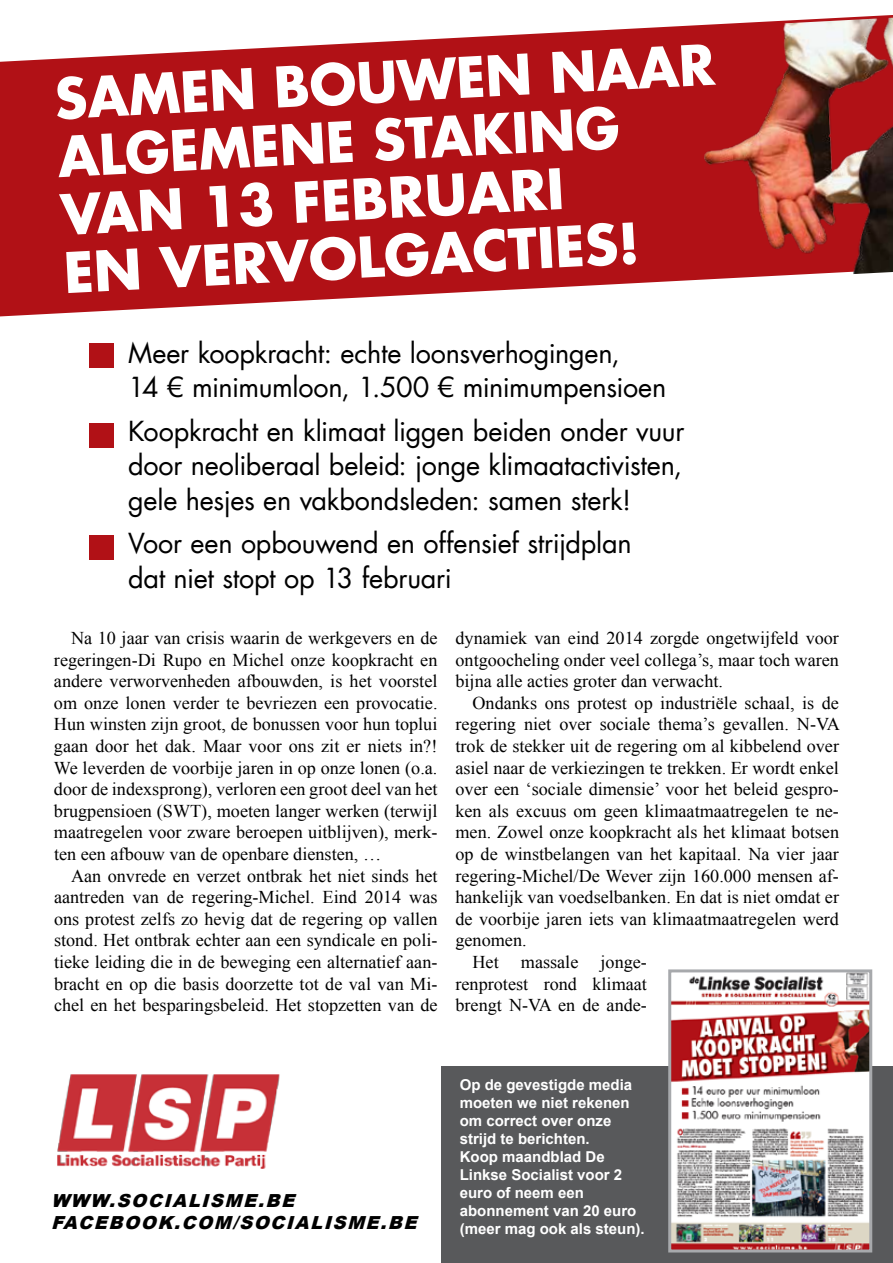
<style>
.page{position:relative;width:893px;height:1263px;background:#fff}
.page>*{position:absolute;margin:0;border:0;box-sizing:border-box;transform-origin:0 0}
.t1{font:700 54.45px/58.1px "Futura LT";color:#fff}
.t2{font:27px/34.5px "Futura LT";letter-spacing:-.01em;color:#000}
.t3{font:18px/21.6px "Times New Roman";color:#000;text-align:justify}
.t4{font:italic 900 18px/21.6px "Arial";color:#000}
.t5{font:700 15px/18px "Arial";color:#fff}
</style>
<div class="page">
<div style="left:442px;top:1066px;width:451px;height:197px;background:#58595b"></div>
<img style="left:57px;top:1074px;width:223px;height:95px">
<svg style="left:0;top:15px;width:893px;height:301px;fill:#b11116"></svg>
<div style="left:90px;top:344px;width:24px;height:24px;background:#b11116"></div>
<div style="left:90px;top:423px;width:24px;height:25px;background:#b11116"></div>
<div style="left:89px;top:536px;width:24px;height:24px;background:#b11116"></div>
<img style="left:664px;top:18px;width:229px;height:265px">
<img style="left:672px;top:973px;width:196px;height:275px">
<div style="left:668px;top:969px;width:204px;height:283px;border:3px solid #a7a9ac"></div>
<h1 class="t1" style="left:53px;top:69px;width:662px;rotate:-3deg">Samen bouwen naar algemene staking van 13 februari<br>en vervolgacties!</h1>
<h2 class="t2" style="left:128px;top:336px;width:540px">Meer koopkracht: echte loonsverhogingen,<br>14 € minimumloon, 1.500 € minimumpensioen</h2>
<h2 class="t2" style="left:128px;top:414px;width:558px;text-align:justify">Koopkracht en klimaat liggen beiden onder vuur door neoliberaal beleid: jonge klimaatactivisten, gele hesjes en vakbondsleden: samen sterk!</h2>
<h2 class="t2" style="left:128px;top:527px;width:505px">Voor een opbouwend en offensief strijdplan dat niet stopt op 13 februari</h2>
<p class="t3" style="left:54px;top:627px;width:385px;text-indent:17px">Na 10 jaar van crisis waarin de werkgevers en de regeringen-Di Rupo en Michel onze koopkracht en andere verworvenheden afbouwden, is het voorstel om onze lonen verder te bevriezen een provocatie.<br>Hun winsten zijn groot, de bonussen voor hun toplui gaan door het dak. Maar voor ons zit er niets in?!<br>We leverden de voorbije jaren in op onze lonen (o.a. door de indexsprong), verloren een groot deel van het brugpensioen (SWT), moeten langer werken (terwijl maatregelen voor zware beroepen uitblijven), merk&shy;ten een afbouw van de openbare diensten, …</p>
<p class="t3" style="left:54px;top:864px;width:385px;text-indent:17px">Aan onvrede en verzet ontbrak het niet sinds het aantreden van de regering-Michel. Eind 2014 was ons protest zelfs zo hevig dat de regering op vallen stond. Het ontbrak echter aan een syndicale en poli&shy;tieke leiding die in de beweging een alternatief aan&shy;bracht en op die basis doorzette tot de val van Mi&shy;chel en het besparingsbeleid. Het stopzetten van de</p>
<p class="t3" style="left:455px;top:627px;width:385px">dynamiek van eind 2014 zorgde ongetwijfeld voor ontgoocheling onder veel collega’s, maar toch waren bijna alle acties groter dan verwacht.</p>
<p class="t3" style="left:472px;top:692px;width:368px">Ondanks ons protest op industriële schaal, is de</p>
<p class="t3" style="left:455px;top:713px;width:386px">regering niet over sociale thema’s gevallen. N-VA</p>
<p class="t3" style="left:455px;top:735px;width:385px">trok de stekker uit de regering om al kibbelend over</p>
<p class="t3" style="left:455px;top:756px;width:385px">asiel naar de verkiezingen te trekken. Er wordt enkel</p>
<p class="t3" style="left:455px;top:778px;width:385px">over een ‘sociale dimensie’ voor het beleid gespro-</p>
<p class="t3" style="left:455px;top:800px;width:385px">ken als excuus om geen klimaatmaatregelen te ne-</p>
<p class="t3" style="left:455px;top:821px;width:385px">men. Zowel onze koopkracht als het klimaat botsen</p>
<p class="t3" style="left:455px;top:843px;width:385px">op de winstbelangen van het kapitaal. Na vier jaar</p>
<p class="t3" style="left:455px;top:864px;width:385px">regering-Michel/De Wever zijn 160.000 mensen af-</p>
<p class="t3" style="left:455px;top:886px;width:385px">hankelijk van voedselbanken. En dat is niet omdat er</p>
<p class="t3" style="left:455px;top:908px;width:385px">de voorbije jaren iets van klimaatmaatregelen werd</p>
<p class="t3" style="left:455px;top:929px;width:73px">genomen.</p>
<p class="t3" style="left:472px;top:951px;width:176px">Het massale jonge-</p>
<p class="t3" style="left:455px;top:972px;width:193px">renprotest rond klimaat</p>
<p class="t3" style="left:455px;top:994px;width:193px">brengt N-VA en de ande-</p>
<p class="t4" style="left:51px;top:1189px;width:374px">WWW.SOCIALISME.BE<br>FACEBOOK.COM/SOCIALISME.BE</p>
<p class="t5" style="left:460px;top:1076px;width:187px">Op de gevestigde media moeten we niet rekenen om correct over onze strijd te berichten.<br>Koop maandblad De<br>Linkse Socialist voor 2 euro of neem een abonnement van 20 euro (meer mag ook als steun).</p>
</div>
